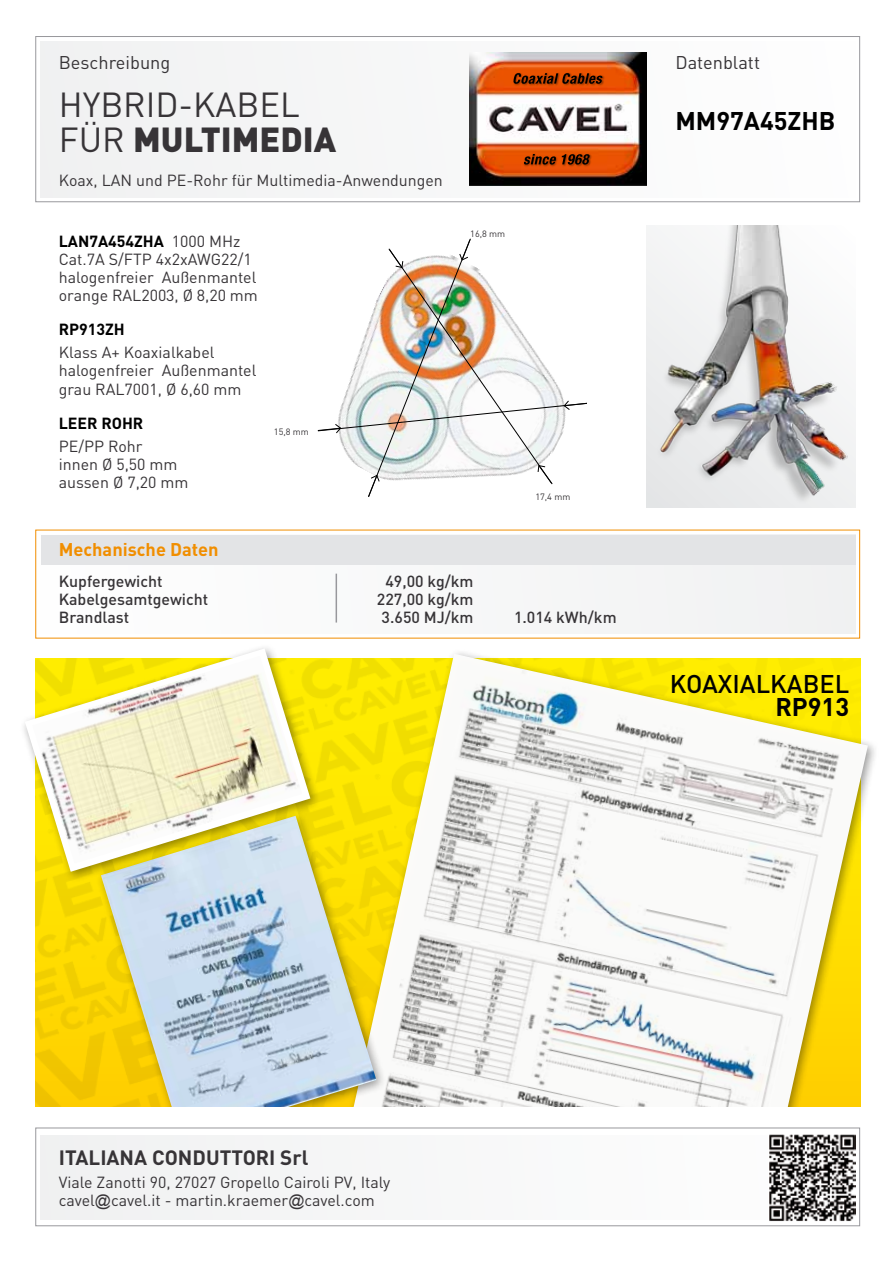
<style>
.page{position:relative;width:893px;height:1263px;background:#fff}
.page>*{position:absolute;margin:0;border:0;box-sizing:border-box;transform-origin:0 0}
.t1{font:34.35px/34px "DIN";color:#373437}
.t2{font:700 25.35px "DIN";color:#000}
.t3{font:500 25.35px "DIN";color:#000}
.t4{font:700 20.55px "DIN";color:#373437}
.t5{font:18.15px "DIN";color:#373437}
.t6{font:700 18.15px "DIN";color:#f18e00}
.t7{font:15.9px/18.1px "DIN";color:#373437}
.t8{font:500 15.9px/18.1px "DIN";color:#373437}
.t9{font:700 15.9px "DIN";color:#000}
.t10{font:9.15px "DIN";color:#373437}
.s1{font-weight:900}
.s2{font-weight:700;color:#000}
.s3{font-family:"Arial"}
</style>
<div class="page">
<img style="left:35px;top:658px;width:289px;height:449px">
<div style="left:41px;top:41px;width:814px;height:156px;background:#f6f6f7"></div>
<img style="left:470px;top:53px;width:176px;height:133px">
<img style="left:512px;top:72px;width:93px;height:15px">
<svg style="left:513px;top:73px;width:90px;height:11px"></svg>
<img style="left:523px;top:153px;width:70px;height:15px">
<svg style="left:524px;top:154px;width:32px;height:11px"></svg>
<svg style="left:562px;top:154px;width:28px;height:11px"></svg>
<div style="left:35px;top:36px;width:825px;height:166px;border:1px solid #98989c"></div>
<div style="left:647px;top:226px;width:208px;height:282px;background:linear-gradient(to bottom,#fafafa,#e9eaeb)"></div>
<img style="left:650px;top:226px;width:203px;height:278px">
<svg style="left:317px;top:238px;width:270px;height:259px"></svg>
<div style="left:41px;top:535px;width:814px;height:98px;background:#f7f8f8"></div>
<div style="left:41px;top:535px;width:814px;height:30px;background:#e3e4e6"></div>
<hr style="left:336px;top:574px;width:1px;height:48px;background:#98989c">
<div style="left:324px;top:647px;width:554px;height:616px;background:#000;opacity:.4"></div>
<img style="left:331px;top:654px;width:537px;height:453px">
<div style="left:18px;top:642px;width:303px;height:240px;background:#000;opacity:.41"></div>
<svg style="left:25px;top:648px;width:285px;height:224px"></svg>
<img style="left:32px;top:656px;width:270px;height:207px">
<div style="left:94px;top:809px;width:293px;height:340px;background:#000;opacity:.4"></div>
<img style="left:101px;top:816px;width:275px;height:291px">
<div style="left:0;top:1107px;width:893px;height:156px;background:#fff"></div>
<div style="left:41px;top:1135px;width:814px;height:84px;background:#f6f7f7"></div>
<div style="left:35px;top:1127px;width:825px;height:99px;border:1px solid #98989c"></div>
<img style="left:769px;top:1134px;width:86px;height:87px">
<p class="t5" style="left:59px;top:51px;width:113px">Beschreibung</p>
<p class="t5" style="left:675px;top:51px;width:86px">Datenblatt</p>
<h1 class="t1" style="left:59px;top:87px;width:279px">HYBRID-KABEL<br>FÜR <span class="s1">MULTIMEDIA</span></h1>
<p class="t7" style="left:59px;top:171px;width:386px">Koax, LAN und PE-Rohr für Multimedia-Anwendungen</p>
<p class="t7" style="left:59px;top:232px;width:201px"><span class="s2">LAN7A454ZHA</span> 1000 MHz<br>Cat.7A S/FTP 4x2xAWG22/1 halogenfreier Außenmantel orange RAL2003, Ø 8,20 mm</p>
<p class="t9" style="left:59px;top:319px;width:68px">RP913ZH</p>
<p class="t7" style="left:59px;top:343px;width:199px">Klass A+ Koaxialkabel halogenfreier Außenmantel grau RAL7001, Ø 6,60 mm</p>
<p class="t9" style="left:59px;top:413px;width:86px">LEER ROHR</p>
<p class="t7" style="left:59px;top:436px;width:131px">PE/PP Rohr<br>innen Ø 5,50 mm aussen Ø 7,20 mm</p>
<p class="t10" style="left:274px;top:426px;width:36px">15,8 mm</p>
<p class="t10" style="left:470px;top:228px;width:36px">16,8 mm</p>
<p class="t10" style="left:535px;top:491px;width:36px">17,4 mm</p>
<p class="t6" style="left:59px;top:537px;width:161px">Mechanische Daten</p>
<p class="t8" style="left:59px;top:571px;width:151px">Kupfergewicht<br>Kabelgesamtgewicht<br>Brandlast</p>
<p class="t8" style="left:377px;top:571px;width:98px;text-align:center">49,00 kg/km<br>227,00 kg/km<br>3.650 MJ/km</p>
<p class="t8" style="left:514px;top:608px;width:104px">1.014 kWh/km</p>
<h2 class="t2" style="left:675px;top:104px;width:162px">MM97A45ZHB</h2>
<h2 class="t3" style="left:670px;top:668px;width:181px">KOAXIALKABEL</h2>
<h2 class="t2" style="left:775px;top:690px;width:75px">RP913</h2>
<p class="t4" style="left:59px;top:1144px;width:251px">ITALIANA CONDUTTORI Srl</p>
<p class="t7" style="left:59px;top:1173px;width:333px">Viale Zanotti 90, 27027 Gropello Cairoli PV, Italy cavel<span class="s3">@</span>cavel.it - martin.kraemer<span class="s3">@</span>cavel.com</p>
</div>
